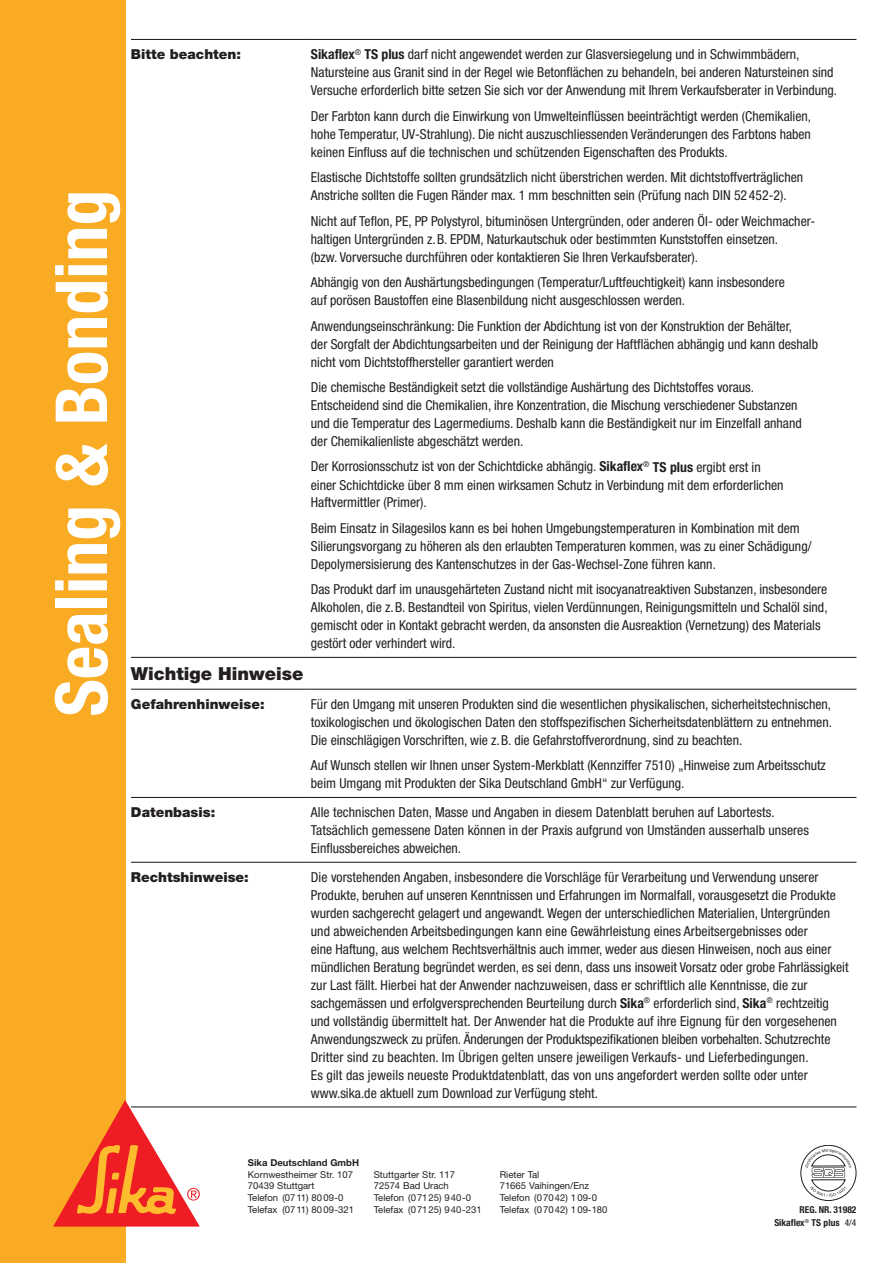
<style>
.page{position:relative;width:893px;height:1263px;background:#fff}
.page>*{position:absolute;margin:0;border:0;box-sizing:border-box;transform-origin:0 0}
.t1{font:700 condensed 71.85px "Helvetica Neue";color:#fff}
.t2{font:900 18px "Helvetica Neue";color:#231f20}
.t3{font:condensed 13.8px/18px "Helvetica Neue";color:#231f20}
.t4{font:900 13.8px "Helvetica Neue";color:#231f20}
.t5{font:9.45px/11.7px "Helvetica Neue";color:#231f20}
.t6{font:700 condensed 9.45px "Helvetica Neue";color:#231f20}
.s1{font-weight:700}
.s2{font-weight:400}
</style>
<div class="page">
<div style="left:0;top:0;width:125px;height:1263px;background:#faab24"></div>
<svg style="left:53px;top:1100px;width:147px;height:126px"></svg>
<svg style="left:801px;top:1145px;width:55px;height:56px"></svg>
<hr style="left:131px;top:39px;width:180px;height:1px;background:#231f20">
<hr style="left:311px;top:39px;width:545px;height:1px;background:#231f20">
<hr style="left:131px;top:657px;width:180px;height:1px;background:#231f20">
<hr style="left:311px;top:657px;width:545px;height:1px;background:#231f20">
<hr style="left:131px;top:689px;width:180px;height:1px;background:#231f20">
<hr style="left:311px;top:689px;width:545px;height:1px;background:#231f20">
<hr style="left:131px;top:797px;width:180px;height:1px;background:#231f20">
<hr style="left:311px;top:797px;width:545px;height:1px;background:#231f20">
<hr style="left:131px;top:862px;width:180px;height:1px;background:#231f20">
<hr style="left:311px;top:862px;width:545px;height:1px;background:#231f20">
<hr style="left:131px;top:1106px;width:180px;height:1px;background:#231f20">
<hr style="left:311px;top:1106px;width:545px;height:1px;background:#231f20">
<p class="t1" style="left:38px;top:716px;width:528px;rotate:-90deg">Sealing &amp; Bonding</p>
<p class="t4" style="left:131px;top:46px;width:111px">Bitte beachten:</p>
<p class="t3" style="left:311px;top:45px;width:528px"><span class="s1">Sikaflex</span><sup>®</sup> <span class="s1">TS plus</span> darf nicht angewendet werden zur Glasversiegelung und in Schwimmbädern,<br>Natursteine aus Granit sind in der Regel wie Betonflächen zu behandeln, bei anderen Natursteinen sind<br>Versuche erforderlich bitte setzen Sie sich vor der Anwendung mit Ihrem Verkaufsberater in Verbindung.</p>
<p class="t3" style="left:311px;top:107px;width:502px;text-align:justify">Der Farbton kann durch die Einwirkung von Umwelteinflüssen beeinträchtigt werden (Chemikalien, hohe Temperatur, UV-Strahlung). Die nicht auszuschliessenden Veränderungen des Farbtons haben keinen Einfluss auf die technischen und schützenden Eigenschaften des Produkts.</p>
<p class="t3" style="left:311px;top:168px;width:494px">Elastische Dichtstoffe sollten grundsätzlich nicht überstrichen werden. Mit dichtstoffverträglichen<br>Anstriche sollten die Fugen Ränder max. 1 mm beschnitten sein (Prüfung nach DIN 52 452-2).</p>
<p class="t3" style="left:311px;top:212px;width:506px">Nicht auf Teflon, PE, PP Polystyrol, bituminösen Untergründen, oder anderen Öl- oder Weichmacher&shy;haltigen Untergründen z.B. EPDM, Naturkautschuk oder bestimmten Kunststoffen einsetzen.<br>(bzw. Vorversuche durchführen oder kontaktieren Sie Ihren Verkaufsberater).</p>
<p class="t3" style="left:311px;top:273px;width:475px">Abhängig von den Aushärtungsbedingungen (Temperatur/Luftfeuchtigkeit) kann insbesondere auf porösen Baustoffen eine Blasenbildung nicht ausgeschlossen werden.</p>
<p class="t3" style="left:311px;top:317px;width:509px">Anwendungseinschränkung: Die Funktion der Abdichtung ist von der Konstruktion der Behälter,<br>der Sorgfalt der Abdichtungsarbeiten und der Reinigung der Haftflächen abhängig und kann deshalb nicht vom Dichtstoffhersteller garantiert werden</p>
<p class="t3" style="left:311px;top:378px;width:492px">Die chemische Beständigkeit setzt die vollständige Aushärtung des Dichtstoffes voraus.<br>Entscheidend sind die Chemikalien, ihre Konzentration, die Mischung verschiedener Substanzen und die Temperatur des Lagermediums. Deshalb kann die Beständigkeit nur im Einzelfall anhand der Chemikalienliste abgeschätzt werden.</p>
<p class="t3" style="left:311px;top:457px;width:474px">Der Korrosionsschutz ist von der Schichtdicke abhängig. <span class="s1">Sikaflex</span><sup>®</sup> <span class="s1">TS plus</span> ergibt erst in einer Schichtdicke über 8 mm einen wirksamen Schutz in Verbindung mit dem erforderlichen<br>Haftvermittler (Primer).</p>
<p class="t3" style="left:311px;top:519px;width:502px">Beim Einsatz in Silagesilos kann es bei hohen Umgebungstemperaturen in Kombination mit dem<br>Silierungsvorgang zu höheren als den erlaubten Temperaturen kommen, was zu einer Schädigung/<br>Depolymersisierung des Kantenschutzes in der Gas-Wechsel-Zone führen kann.</p>
<p class="t3" style="left:311px;top:580px;width:518px">Das Produkt darf im unausgehärteten Zustand nicht mit isocyanatreaktiven Substanzen, insbesondere Alkoholen, die z.B. Bestandteil von Spiritus, vielen Verdünnungen, Reinigungsmitteln und Schalöl sind, gemischt oder in Kontakt gebracht werden, da ansonsten die Ausreaktion (Vernetzung) des Materials gestört oder verhindert wird.</p>
<p class="t2" style="left:131px;top:663px;width:174px">Wichtige Hinweise</p>
<p class="t4" style="left:131px;top:696px;width:135px">Gefahrenhinweise:</p>
<p class="t3" style="left:311px;top:695px;width:523px;text-align:justify">Für den Umgang mit unseren Produkten sind die wesentlichen physikalischen, sicherheitstechnischen, toxikologischen und ökologischen Daten den stoffspezifischen Sicherheitsdatenblättern zu entnehmen.<br>Die einschlägigen Vorschriften, wie z.B. die Gefahrstoffverordnung, sind zu beachten.</p>
<p class="t3" style="left:311px;top:756px;width:517px">Auf Wunsch stellen wir Ihnen unser System-Merkblatt (Kennziffer 7510) „Hinweise zum Arbeitsschutz beim Umgang mit Produkten der Sika Deutschland GmbH“ zur Verfügung.</p>
<p class="t4" style="left:131px;top:804px;width:86px">Datenbasis:</p>
<p class="t3" style="left:311px;top:803px;width:500px">Alle technischen Daten, Masse und Angaben in diesem Datenblatt beruhen auf Labortests.<br>Tatsächlich gemessene Daten können in der Praxis aufgrund von Umständen ausserhalb unseres<br>Einflussbereiches abweichen.</p>
<p class="t4" style="left:131px;top:869px;width:119px">Rechtshinweise:</p>
<p class="t3" style="left:311px;top:868px;width:539px">Die vorstehenden Angaben, insbesondere die Vorschläge für Verarbeitung und Verwendung unserer Produkte, beruhen auf unseren Kenntnissen und Erfahrungen im Normalfall, vorausgesetzt die Produkte wurden sachgerecht gelagert und angewandt. Wegen der unterschiedlichen Materialien, Untergründen und abweichenden Arbeitsbedingungen kann eine Gewährleistung eines Arbeitsergebnisses oder<br>eine Haftung, aus welchem Rechtsverhältnis auch immer, weder aus diesen Hinweisen, noch aus einer mündlichen Beratung begründet werden, es sei denn, dass uns insoweit Vorsatz oder grobe Fahrlässigkeit zur Last fällt. Hierbei hat der Anwender nachzuweisen, dass er schriftlich alle Kenntnisse, die zur sachgemässen und erfolgversprechenden Beurteilung durch <span class="s1">Sika</span><sup>®</sup> erforderlich sind, <span class="s1">Sika</span><sup>®</sup> rechtzeitig und vollständig übermittelt hat. Der Anwender hat die Produkte auf ihre Eignung für den vorgesehenen Anwendungszweck zu prüfen. Änderungen der Produktspezifikationen bleiben vorbehalten. Schutzrechte Dritter sind zu beachten. Im Übrigen gelten unsere jeweiligen Verkaufs- und Lieferbedingungen.<br>Es gilt das jeweils neueste Produktdatenblatt, das von uns angefordert werden sollte oder unter www.sika.de aktuell zum Download zur Verfügung steht.</p>
<p class="t5" style="left:248px;top:1157px;width:113px"><span class="s1">Sika Deutschland GmbH<br></span>Kornwestheimer Str. 107<br>70439 Stuttgart<br>Telefon (0711) 8009-0<br>Telefax (0711) 8009-321</p>
<p class="t5" style="left:500px;top:1168px;width:109px">Rieter Tal<br>71665 Vaihingen/Enz<br>Telefon (07042) 109-0<br>Telefax (07042) 109-180</p>
<p class="t5" style="left:374px;top:1168px;width:109px">Stuttgarter Str. 117<br>72574 Bad Urach<br>Telefon (07125) 940-0<br>Telefax (07125) 940-231</p>
<p class="t6" style="left:799px;top:1203px;width:58px">REG. NR. 31982</p>
<p class="t6" style="left:774px;top:1217px;width:84px">Sikaflex<sup>®</sup> TS plus <span class="s2">4/4</span></p>
</div>
